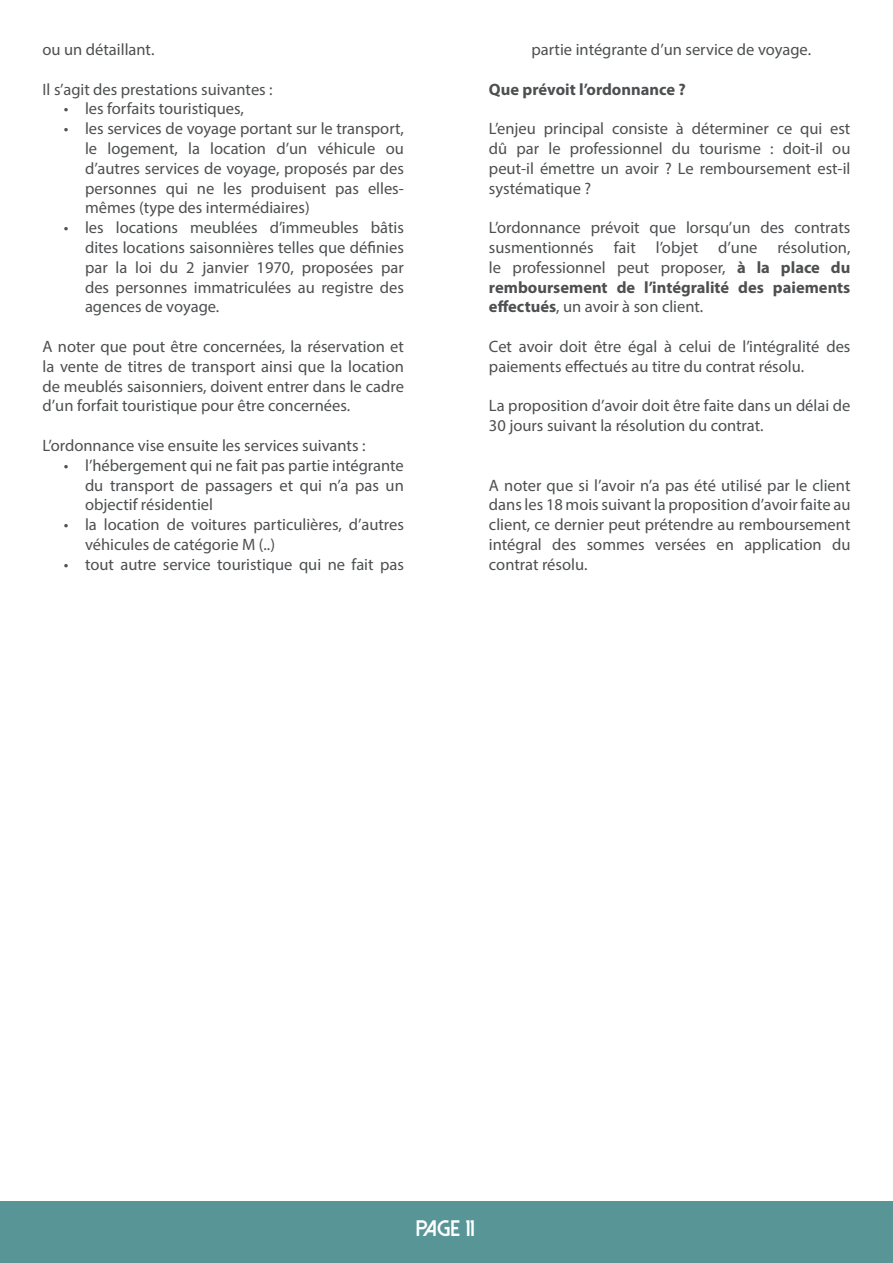
<style>
.page{position:relative;width:893px;height:1263px;background:#fff}
.page>*{position:absolute;margin:0;border:0;box-sizing:border-box;transform-origin:0 0}
.t1{font:800 22.5px "Dolce Vita";color:#fff}
.t2{font:16.5px/19.8px "Myriad Pro";color:#4d4f51;text-align:justify}
.t3{font:700 16.5px "Myriad Pro";color:#4d4f51}
.s1{font-weight:700}
</style>
<div class="page">
<div style="left:1px;top:1201px;width:892px;height:62px;background:#589597"></div>
<hr style="left:0;top:1201px;width:1px;height:62px;background:#589598">
<p class="t2" style="left:43px;top:39px;width:113px">ou un détaillant.</p>
<p class="t2" style="left:43px;top:79px;width:232px">Il s’agit des prestations suivantes :</p>
<p class="t2" style="left:64px;top:99px;width:182px">• les forfaits touristiques,</p>
<p class="t2" style="left:85px;top:118px;width:320px;text-indent:-21px">• les services de voyage portant sur le transport, le logement, la location d’un véhicule ou d’autres services de voyage, proposés par des personnes qui ne les produisent pas elles&shy;mêmes (type des intermédiaires)</p>
<p class="t2" style="left:85px;top:217px;width:320px;text-indent:-21px">• les locations meublées d’immeubles bâtis dites locations saisonnières telles que définies par la loi du 2 janvier 1970, proposées par des personnes immatriculées au registre des agences de voyage.</p>
<p class="t2" style="left:43px;top:336px;width:363px">A noter que pout être concernées, la réservation et la vente de titres de transport ainsi que la location de meublés saisonniers, doivent entrer dans le cadre d’un forfait touristique pour être concernées.</p>
<p class="t2" style="left:43px;top:435px;width:324px">L’ordonnance vise ensuite les services suivants :</p>
<p class="t2" style="left:85px;top:455px;width:320px;text-indent:-21px">• l’hébergement qui ne fait pas partie intégrante du transport de passagers et qui n’a pas un objectif résidentiel</p>
<p class="t2" style="left:85px;top:514px;width:320px;text-indent:-21px">• la location de voitures particulières, d’autres véhicules de catégorie M (..)</p>
<p class="t2" style="left:64px;top:554px;width:342px">• tout autre service touristique qui ne fait pas</p>
<p class="t2" style="left:531px;top:39px;width:281px">partie intégrante d’un service de voyage.</p>
<p class="t3" style="left:489px;top:80px;width:198px">Que prévoit l’ordonnance ?</p>
<p class="t2" style="left:489px;top:118px;width:363px">L’enjeu principal consiste à déterminer ce qui est dû par le professionnel du tourisme : doit-il ou peut-il émettre un avoir ? Le remboursement est-il systématique ?</p>
<p class="t2" style="left:489px;top:217px;width:363px">L’ordonnance prévoit que lorsqu’un des contrats susmentionnés fait l’objet d’une résolution, le professionnel peut proposer, <span class="s1">à la place du remboursement de l’intégralité des paiements effectués</span>, un avoir à son client.</p>
<p class="t2" style="left:489px;top:336px;width:363px">Cet avoir doit être égal à celui de l’intégralité des paiements effectués au titre du contrat résolu.</p>
<p class="t2" style="left:489px;top:396px;width:363px">La proposition d’avoir doit être faite dans un délai de<br>30 jours suivant la résolution du contrat.</p>
<p class="t2" style="left:489px;top:475px;width:363px">A noter que si l’avoir n’a pas été utilisé par le client dans les 18 mois suivant la proposition d’avoir faite au client, ce dernier peut prétendre au remboursement intégral des sommes versées en application du contrat résolu.</p>
<h1 class="t1" style="left:415px;top:1216px;width:61px">Page 11</h1>
</div>
